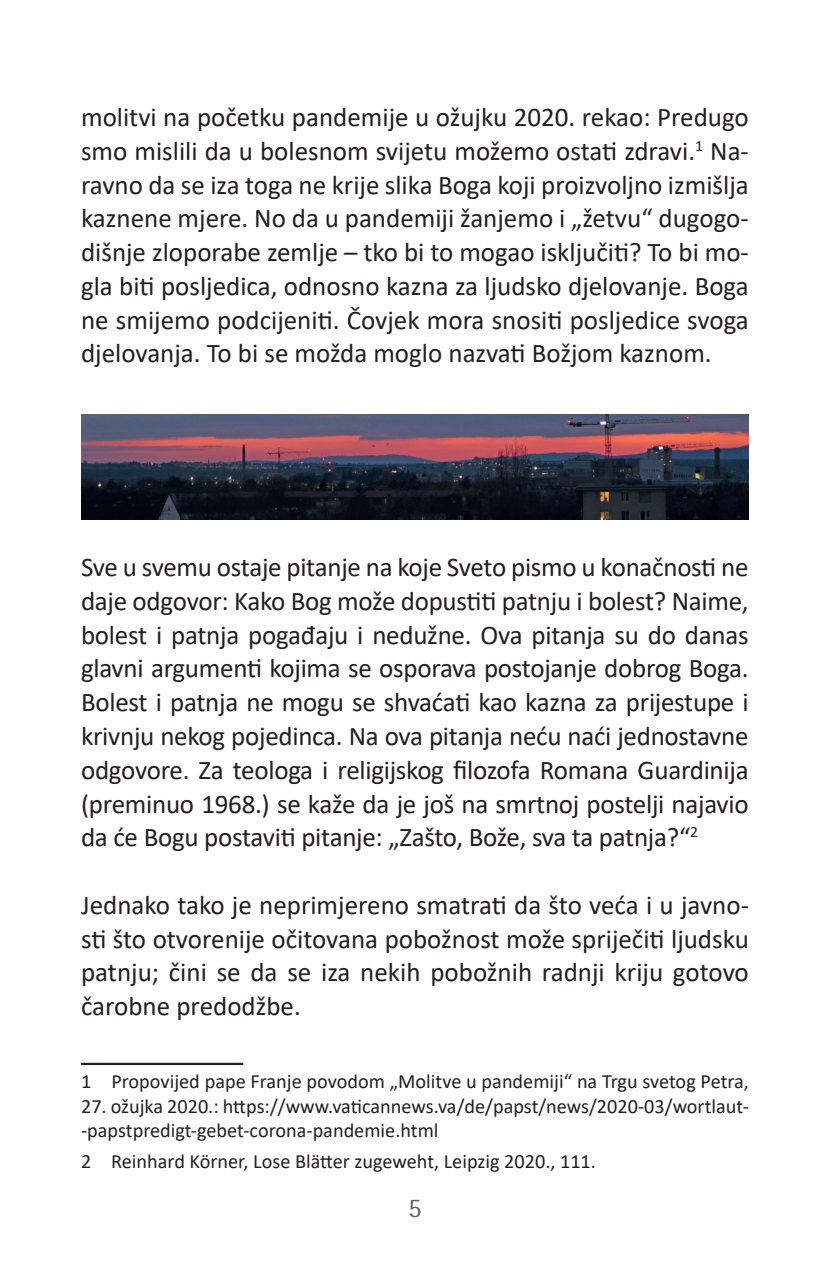
<style>
.page{position:relative;width:830px;height:1276px;background:#fff}
.page>*{position:absolute;margin:0;border:0;box-sizing:border-box;transform-origin:0 0}
.t1{font:27px/33.8px "Calibri";letter-spacing:-.005em;color:#231f20;text-align:justify}
.t2{font:27px "Agfa Rotis Semisans";color:#636366}
.t3{font:20.25px/24.3px "Calibri";color:#231f20}
</style>
<div class="page">
<hr style="left:81px;top:1062px;width:162px;height:3px;background:#231f20">
<img style="left:81px;top:415px;width:667px;height:105px">
<p class="t1" style="left:81px;top:99px;width:669px">molitvi na početku pandemije u ožujku 2020. rekao: Predugo smo mislili da u bolesnom svijetu možemo ostati zdravi.<sup>1</sup> Na&shy;ravno da se iza toga ne krije slika Boga koji proizvoljno izmišlja kaznene mjere. No da u pandemiji žanjemo i „žetvu“ dugogo&shy;dišnje zloporabe zemlje – tko bi to mogao isključiti? To bi mo&shy;gla biti posljedica, odnosno kazna za ljudsko djelovanje. Boga ne smijemo podcijeniti. Čovjek mora snositi posljedice svoga djelovanja. To bi se možda moglo nazvati Božjom kaznom.</p>
<p class="t1" style="left:81px;top:549px;width:669px">Sve u svemu ostaje pitanje na koje Sveto pismo u konačnosti ne daje odgovor: Kako Bog može dopustiti patnju i bolest? Naime, bolest i patnja pogađaju i nedužne. Ova pitanja su do danas glavni argumenti kojima se osporava postojanje dobrog Boga.<br>Bolest i patnja ne mogu se shvaćati kao kazna za prijestupe i krivnju nekog pojedinca. Na ova pitanja neću naći jednostavne odgovore. Za teologa i religijskog filozofa Romana Guardinija (preminuo 1968.) se kaže da je još na smrtnoj postelji najavio da će Bogu postaviti pitanje: „Zašto, Bože, sva ta patnja?“<sup>2</sup></p>
<p class="t1" style="left:81px;top:887px;width:669px">Jednako tako je neprimjereno smatrati da što veća i u javno&shy;sti što otvorenije očitovana pobožnost može spriječiti ljudsku patnju; čini se da se iza nekih pobožnih radnji kriju gotovo čarobne predodžbe.</p>
<p class="t3" style="left:81px;top:1069px;width:669px">1 Propovijed pape Franje povodom „Molitve u pandemiji“ na Trgu svetog Petra,</p>
<p class="t3" style="left:81px;top:1093px;width:669px">27. ožujka 2020.: https://www.vaticannews.va/de/papst/news/2020-03/wortlaut--papstpredigt-gebet-corona-pandemie.html</p>
<p class="t3" style="left:81px;top:1148px;width:516px">2 Reinhard Körner, Lose Blätter zugeweht, Leipzig 2020., 111.</p>
<p class="t2" style="left:408px;top:1192px;width:15px">5</p>
</div>
